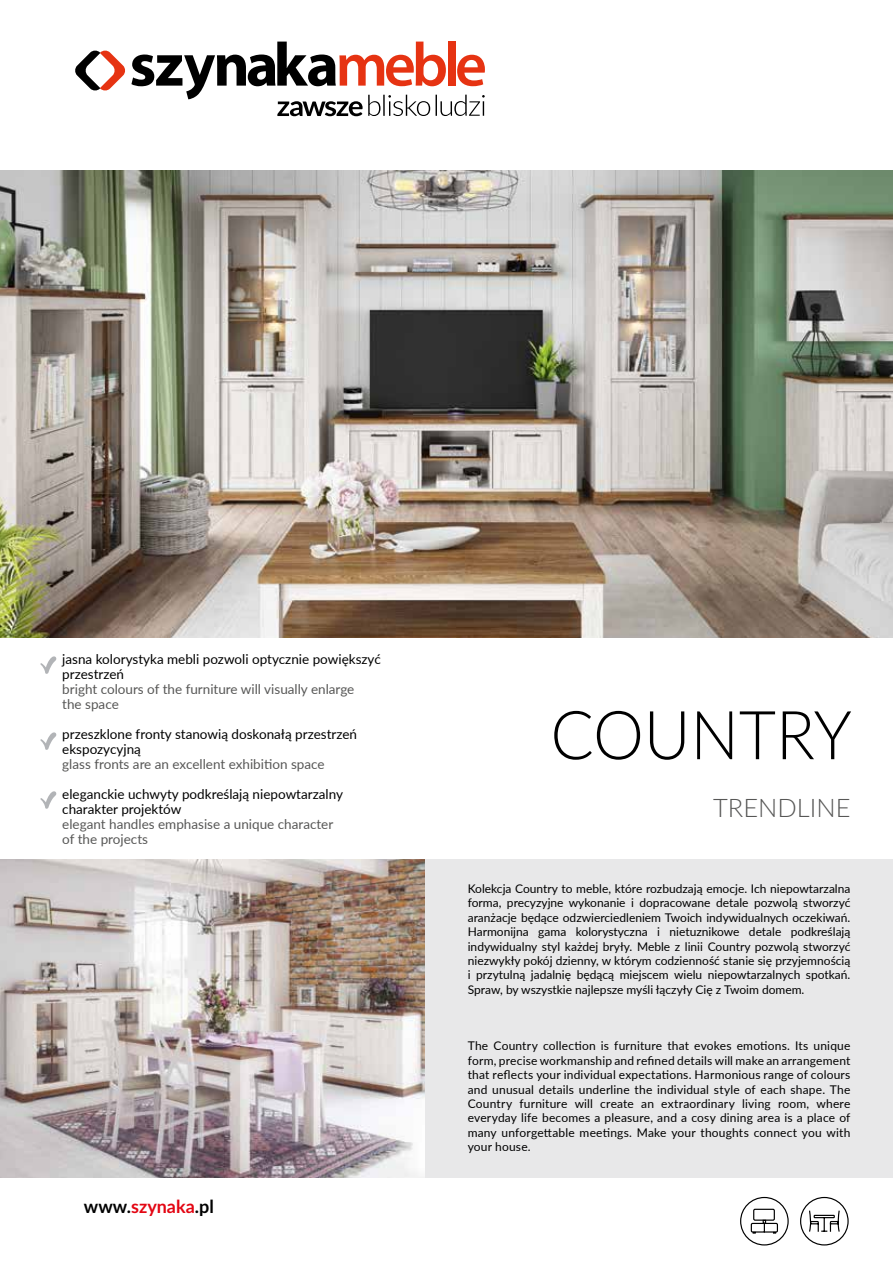
<style>
.page{position:relative;width:893px;height:1263px;background:#fff}
.page>*{position:absolute;margin:0;border:0;box-sizing:border-box;transform-origin:0 0}
.t1{font:300 67.5px "Lato";color:#000;scale:.95 1}
.t2{font:300 25.5px "Lato";color:#575756}
.t3{font:700 18px "Lato";color:#000}
.t4{font:13.5px/15px "Lato";color:#000}
.t5{font:13.5px/15px "Lato";color:#575756}
.t6{font:12px/14.4px "Lato";color:#000;text-align:justify}
.s1{color:#e30613}
</style>
<div class="page">
<div style="left:390px;top:859px;width:503px;height:319px;background:#e8e8e9"></div>
<svg style="left:40px;top:656px;width:17px;height:18px"></svg>
<svg style="left:40px;top:732px;width:17px;height:18px"></svg>
<svg style="left:40px;top:791px;width:17px;height:18px"></svg>
<img style="left:0;top:170px;width:893px;height:468px">
<img style="left:0;top:859px;width:424px;height:319px">
<div style="left:740px;top:1197px;width:49px;height:48px;border:1px solid #000;border-radius:50%"></div>
<svg style="left:750px;top:1208px;width:28px;height:25px"></svg>
<div style="left:800px;top:1197px;width:49px;height:48px;border:1px solid #000;border-radius:50%"></div>
<svg style="left:809px;top:1210px;width:31px;height:22px"></svg>
<svg style="left:75px;top:41px;width:410px;height:76px"></svg>
<p class="t4" style="left:62px;top:651px;width:320px">jasna kolorystyka mebli pozwoli optycznie powiększyć przestrzeń</p>
<p class="t5" style="left:62px;top:681px;width:294px">bright colours of the furniture will visually enlarge the space</p>
<p class="t4" style="left:62px;top:725px;width:296px">przeszklone fronty stanowią doskonałą przestrzeń ekspozycyjną</p>
<p class="t5" style="left:62px;top:755px;width:264px">glass fronts are an excellent exhibition space</p>
<p class="t4" style="left:62px;top:785px;width:282px">eleganckie uchwyty podkreślają niepowtarzalny charakter projektów</p>
<p class="t5" style="left:62px;top:815px;width:273px">elegant handles emphasise a unique character of the projects</p>
<h3 class="t3" style="left:84px;top:1193px;width:131px">www.<span class="s1">szynaka</span>.pl</h3>
<h1 class="t1" style="left:550px;top:688px;width:319px">COUNTRY</h1>
<h2 class="t2" style="left:713px;top:790px;width:139px">TRENDLINE</h2>
<p class="t6" style="left:468px;top:881px;width:384px">Kolekcja Country to meble, które rozbudzają emocje. Ich niepowtarzalna forma, precyzyjne wykonanie i dopracowane detale pozwolą stworzyć aranżacje będące odzwierciedleniem Twoich indywidualnych oczekiwań.<br>Harmonijna gama kolorystyczna i nietuznikowe detale podkreślają indywidualny styl każdej bryły. Meble z linii Country pozwolą stworzyć niezwykły pokój dzienny, w którym codzienność stanie się przyjemnością i przytulną jadalnię będącą miejscem wielu niepowtarzalnych spotkań.<br>Spraw, by wszystkie najlepsze myśli łączyły Cię z Twoim domem.</p>
<p class="t6" style="left:468px;top:1038px;width:384px">The Country collection is furniture that evokes emotions. Its unique form, precise workmanship and refined details will make an arrangement that reflects your individual expectations. Harmonious range of colours and unusual details underline the individual style of each shape. The Country furniture will create an extraordinary living room, where everyday life becomes a pleasure, and a cosy dining area is a place of many unforgettable meetings. Make your thoughts connect you with your house.</p>
</div>
